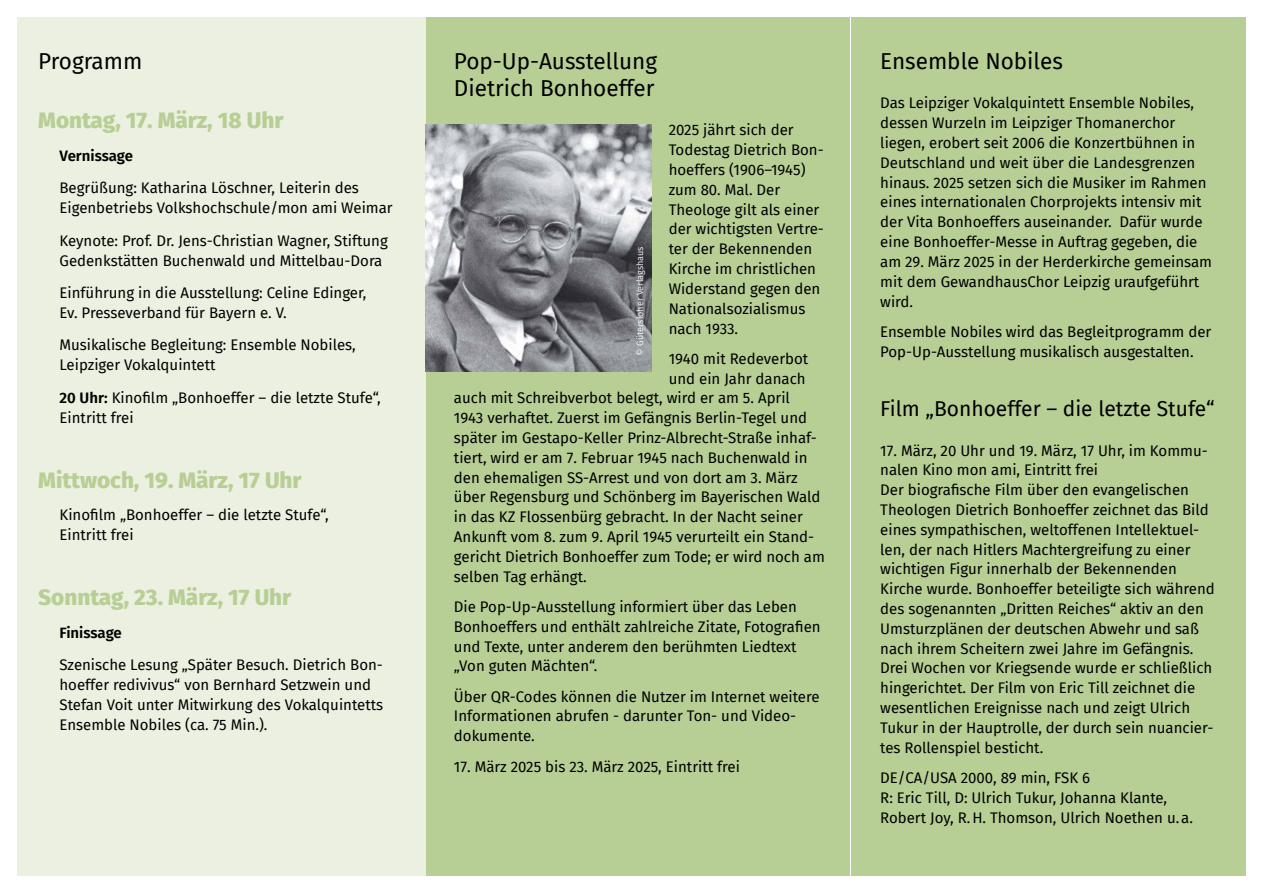
<style>
.page{position:relative;width:1263px;height:893px;background:#fff}
.page>*{position:absolute;margin:0;border:0;box-sizing:border-box;transform-origin:0 0}
.t1{font:800 22.5px "Fira Sans";color:#b7ce94}
.t2{font:22.5px/27px "Fira Sans";color:#000}
.t3{font:21px "Fira Sans";color:#000}
.t4{font:15px/19.8px "Fira Sans";color:#000}
.t5{font:600 15px "Fira Sans";letter-spacing:-.01em;color:#000}
.t6{font:9px "Fira Sans";color:#fff}
.s1{font-weight:600}
</style>
<div class="page">
<div style="left:425px;top:17px;width:821px;height:859px;background:#b7ce94"></div>
<div style="left:17px;top:17px;width:408px;height:859px;background:#ebf0e0"></div>
<img style="left:425px;top:125px;width:227px;height:246px">
<hr style="left:850px;top:0;width:1px;height:893px;background:#fff">
<h1 class="t2" style="left:38px;top:47px;width:106px">Programm</h1>
<h1 class="t1" style="left:38px;top:101px;width:247px">Montag, 17. März, 18 Uhr</h1>
<p class="t5" style="left:60px;top:143px;width:75px">Vernissage</p>
<p class="t4" style="left:60px;top:178px;width:335px">Begrüßung: Katharina Löschner, Leiterin des<br>Eigenbetriebs Volkshochschule/mon ami Weimar</p>
<p class="t4" style="left:60px;top:230px;width:330px">Keynote: Prof. Dr. Jens-Christian Wagner, Stiftung<br>Gedenkstätten Buchenwald und Mittelbau-Dora</p>
<p class="t4" style="left:60px;top:283px;width:308px">Einführung in die Ausstellung: Celine Edinger,<br>Ev. Presseverband für Bayern e. V.</p>
<p class="t4" style="left:60px;top:335px;width:298px">Musikalische Begleitung: Ensemble Nobiles,<br>Leipziger Vokalquintett</p>
<p class="t4" style="left:60px;top:387px;width:323px"><span class="s1">20 Uhr:</span> Kinofilm „Bonhoeffer – die letzte Stufe“,<br>Eintritt frei</p>
<h1 class="t1" style="left:38px;top:460px;width:265px">Mittwoch, 19. März, 17 Uhr</h1>
<p class="t4" style="left:60px;top:505px;width:271px">Kinofilm „Bonhoeffer – die letzte Stufe“,<br>Eintritt frei</p>
<h1 class="t1" style="left:38px;top:578px;width:255px">Sonntag, 23. März, 17 Uhr</h1>
<p class="t5" style="left:60px;top:620px;width:64px">Finissage</p>
<p class="t4" style="left:60px;top:655px;width:325px">Szenische Lesung „Später Besuch. Dietrich Bon&shy;hoeffer redivivus“ von Bernhard Setzwein und Stefan Voit unter Mitwirkung des Vokalquintetts Ensemble Nobiles (ca. 75 Min.).</p>
<h1 class="t2" style="left:454px;top:47px;width:205px">Pop-Up-Ausstellung<br>Dietrich Bonhoeffer</h1>
<p class="t4" style="left:669px;top:120px;width:157px">2025 jährt sich der<br>Todestag Dietrich Bon&shy;hoeffers (1906–1945) zum 80. Mal. Der<br>Theologe gilt als einer der wichtigsten Vertre&shy;ter der Bekennenden<br>Kirche im christlichen<br>Widerstand gegen den<br>Nationalsozialismus nach 1933.</p>
<p class="t4" style="left:669px;top:348px;width:141px">1940 mit Redeverbot</p>
<p class="t4" style="left:669px;top:368px;width:138px">und ein Jahr danach</p>
<p class="t4" style="left:454px;top:388px;width:338px">auch mit Schreibverbot belegt, wird er am 5. April</p>
<p class="t4" style="left:454px;top:408px;width:355px">1943 verhaftet. Zuerst im Gefängnis Berlin-Tegel und</p>
<p class="t4" style="left:454px;top:427px;width:364px">später im Gestapo-Keller Prinz-Albrecht-Straße inhaf-</p>
<p class="t4" style="left:454px;top:447px;width:355px">tiert, wird er am 7. Februar 1945 nach Buchenwald in</p>
<p class="t4" style="left:454px;top:467px;width:345px">den ehemaligen SS-Arrest und von dort am 3. März</p>
<p class="t4" style="left:454px;top:487px;width:368px">über Regensburg und Schönberg im Bayerischen Wald</p>
<p class="t4" style="left:454px;top:507px;width:350px">in das KZ Flossenbürg gebracht. In der Nacht seiner</p>
<p class="t4" style="left:454px;top:526px;width:362px">Ankunft vom 8. zum 9. April 1945 verurteilt ein Stand-</p>
<p class="t4" style="left:454px;top:546px;width:372px">gericht Dietrich Bonhoeffer zum Tode; er wird noch am</p>
<p class="t4" style="left:454px;top:566px;width:134px">selben Tag erhängt.</p>
<p class="t4" style="left:454px;top:596px;width:368px">Die Pop-Up-Ausstellung informiert über das Leben Bonhoeffers und enthält zahlreiche Zitate, Fotografien und Texte, unter anderem den berühmten Liedtext „Von guten Mächten“.</p>
<p class="t4" style="left:454px;top:686px;width:367px">Über QR-Codes können die Nutzer im Internet weitere<br>Informationen abrufen - darunter Ton- und Video&shy;dokumente.</p>
<p class="t4" style="left:454px;top:756px;width:287px">17. März 2025 bis 23. März 2025, Eintritt frei</p>
<p class="t6" style="left:633px;top:355px;width:111px;rotate:-90deg">© Gütersloher Verlagshaus</p>
<h1 class="t2" style="left:880px;top:47px;width:184px">Ensemble Nobiles</h1>
<p class="t4" style="left:880px;top:93px;width:333px">Das Leipziger Vokalquintett Ensemble Nobiles, dessen Wurzeln im Leipziger Thomanerchor liegen, erobert seit 2006 die Konzertbühnen in Deutschland und weit über die Landesgrenzen hinaus. 2025 setzen sich die Musiker im Rahmen eines internationalen Chorprojekts intensiv mit der Vita Bonhoeffers auseinander. Dafür wurde eine Bonhoeffer-Messe in Auftrag gegeben, die am 29. März 2025 in der Herderkirche gemeinsam mit dem GewandhausChor Leipzig uraufgeführt wird.</p>
<p class="t4" style="left:880px;top:321px;width:333px">Ensemble Nobiles wird das Begleitprogramm der<br>Pop-Up-Ausstellung musikalisch ausgestalten.</p>
<h2 class="t3" style="left:880px;top:393px;width:336px">Film „Bonhoeffer – die letzte Stufe“</h2>
<p class="t4" style="left:880px;top:440px;width:336px">17. März, 20 Uhr und 19. März, 17 Uhr, im Kommu&shy;nalen Kino mon ami, Eintritt frei<br>Der biografische Film über den evangelischen Theologen Dietrich Bonhoeffer zeichnet das Bild eines sympathischen, weltoffenen Intellektuel&shy;len, der nach Hitlers Machtergreifung zu einer wichtigen Figur innerhalb der Bekennenden Kirche wurde. Bonhoeffer beteiligte sich während des sogenannten „Dritten Reiches“ aktiv an den Umsturzplänen der deutschen Abwehr und saß nach ihrem Scheitern zwei Jahre im Gefängnis.<br>Drei Wochen vor Kriegsende wurde er schließlich hingerichtet. Der Film von Eric Till zeichnet die wesentlichen Ereignisse nach und zeigt Ulrich Tukur in der Hauptrolle, der durch sein nuancier&shy;tes Rollenspiel besticht.</p>
<p class="t4" style="left:880px;top:767px;width:314px">DE/CA/USA 2000, 89 min, FSK 6<br>R: Eric Till, D: Ulrich Tukur, Johanna Klante,<br>Robert Joy, R.H. Thomson, Ulrich Noethen u.a.</p>
</div>
